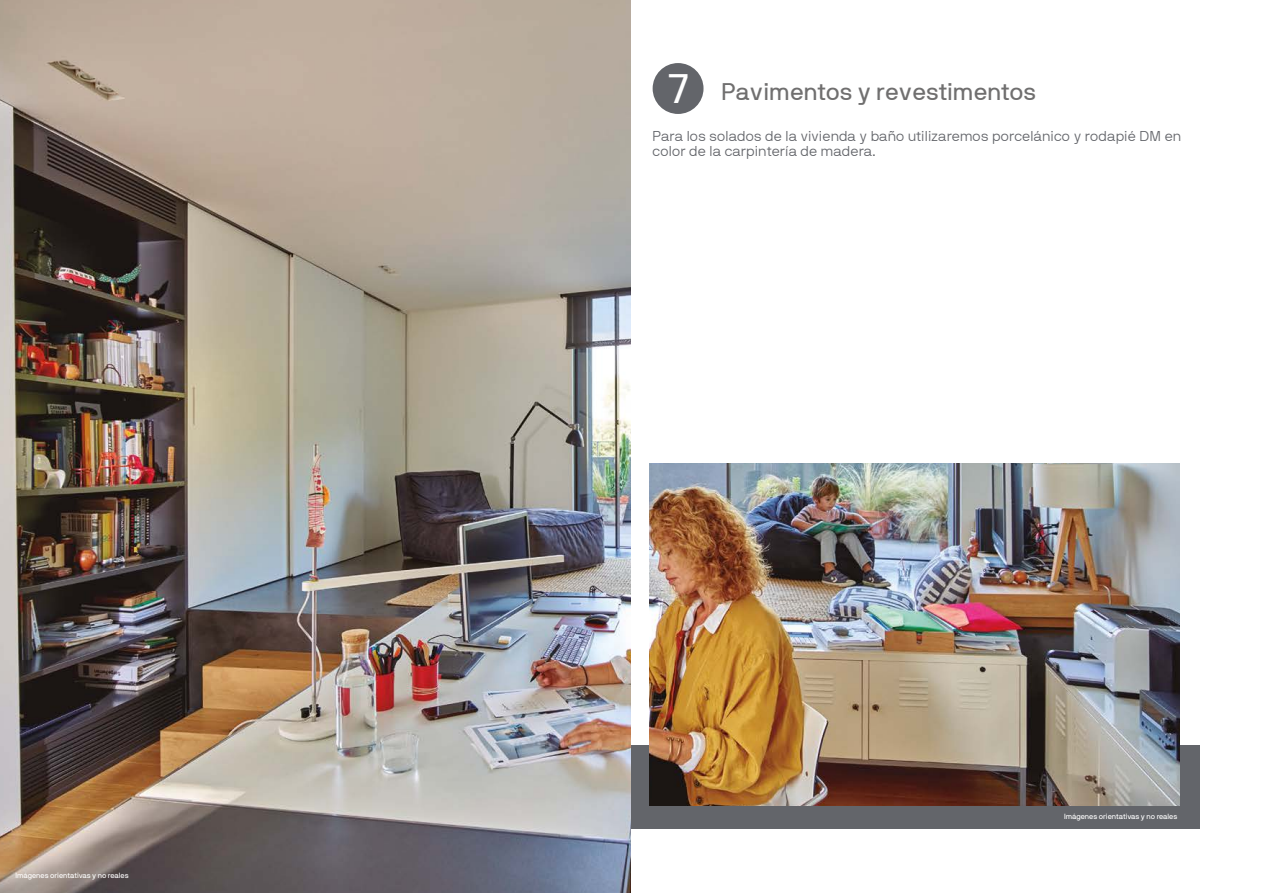
<style>
.page{position:relative;width:1263px;height:893px;background:#fff}
.page>*{position:absolute;margin:0;border:0;box-sizing:border-box;transform-origin:0 0}
.t1{font:24px "NB International Regular Webfont";color:#706f6f}
.t2{font:14.25px/15px "NB International Light Webfont";color:#63656a}
.t3{font:7.5px "NB International Pro";color:#fff}
.s1{font-size:41.1px;color:#fff}
</style>
<div class="page">
<div style="left:612px;top:746px;width:587px;height:83px;background:#63656a"></div>
<img style="left:0;top:0;width:631px;height:893px">
<div style="left:653px;top:63px;width:50px;height:51px;background:#63656a;border-radius:50%"></div>
<img style="left:649px;top:463px;width:530px;height:343px">
<p class="t3" style="left:15px;top:871px;width:115px">Imágenes orientativas y no reales</p>
<h1 class="t1" style="left:668px;top:78px;width:369px"><span class="s1">7</span> Pavimentos y revestimentos</h1>
<p class="t2" style="left:652px;top:128px;width:530px">Para los solados de la vivienda y baño utilizaremos porcelánico y rodapié DM en color de la carpintería de madera.</p>
<p class="t3" style="left:1064px;top:812px;width:115px">Imágenes orientativas y no reales</p>
</div>
